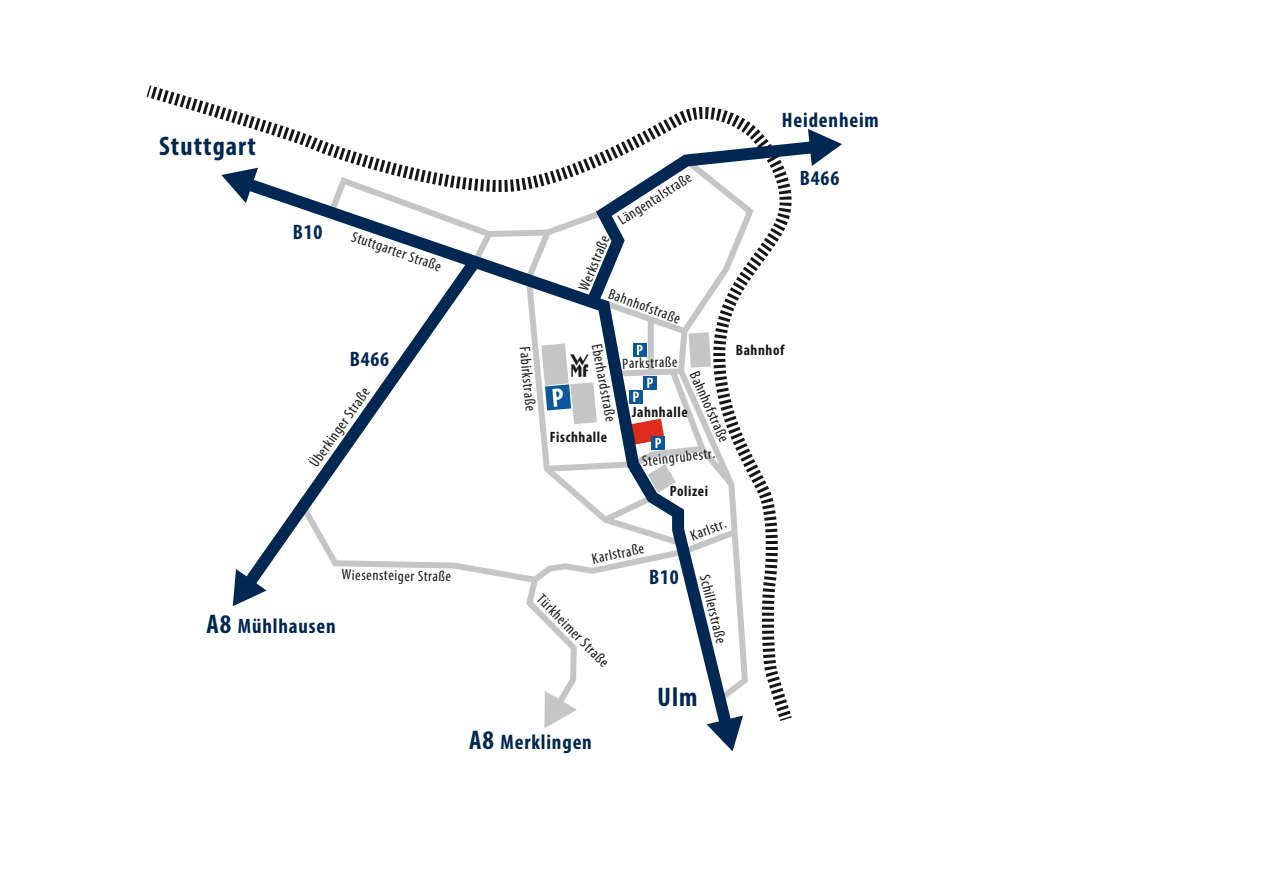
<style>
.page{position:relative;width:1263px;height:893px;background:#fff}
.page>*{position:absolute;margin:0;border:0;box-sizing:border-box;transform-origin:0 0}
.t1{font:700 condensed 27px "Myriad Pro";letter-spacing:.04em;color:#002853}
.t2{font:700 condensed 21px "Myriad Pro";letter-spacing:.04em;color:#002853}
.t3{font:condensed 15px "Myriad Pro";color:#151616}
.t4{font:700 condensed 15px "Myriad Pro";letter-spacing:.04em;color:#151616}
.s1{font-size:27px}
</style>
<div class="page">
<svg style="left:147px;top:85px;width:4px;height:12px"></svg>
<svg style="left:151px;top:87px;width:605px;height:520px"></svg>
<svg style="left:221px;top:168px;width:37px;height:35px"></svg>
<svg style="left:233px;top:569px;width:12px;height:37px"></svg>
<svg style="left:245px;top:178px;width:55px;height:429px"></svg>
<svg style="left:243px;top:258px;width:57px;height:330px"></svg>
<svg style="left:300px;top:129px;width:542px;height:622px"></svg>
<h1 class="t1" style="left:159px;top:130px;width:98px">Stuttgart</h1>
<h2 class="t2" style="left:293px;top:219px;width:31px">B10</h2>
<p class="t3" style="left:355px;top:228px;width:95px;rotate:19deg">Stuttgarter Straße</p>
<h2 class="t2" style="left:350px;top:346px;width:41px">B466</h2>
<p class="t3" style="left:305px;top:460px;width:95px;rotate:-55deg">Überkinger Straße</p>
<p class="t3" style="left:342px;top:565px;width:111px;rotate:1deg">Wiesensteiger Straße</p>
<h2 class="t2" style="left:206px;top:613px;width:131px"><span class="s1">A8</span> Mühlhausen</h2>
<h2 class="t2" style="left:782px;top:106px;width:99px">Heidenheim</h2>
<p class="t3" style="left:534px;top:346px;width:66px;rotate:85deg">Fabirkstraße</p>
<p class="t3" style="left:615px;top:214px;width:85px;rotate:-33deg">Längentalstraße</p>
<p class="t3" style="left:574px;top:287px;width:60px;rotate:-67deg">Werkstraße</p>
<p class="t3" style="left:612px;top:285px;width:77px;rotate:20deg">Bahnhofstraße</p>
<p class="t3" style="left:622px;top:355px;width:57px;rotate:-2deg">Parkstraße</p>
<p class="t3" style="left:605px;top:342px;width:80px;rotate:79deg">Eberhardstraße</p>
<p class="t3" style="left:702px;top:369px;width:77px;rotate:66deg">Bahnhofstraße</p>
<p class="t4" style="left:632px;top:403px;width:57px">Jahnhalle</p>
<p class="t4" style="left:550px;top:428px;width:59px">Fischhalle</p>
<p class="t3" style="left:641px;top:453px;width:75px;rotate:-7deg">Steingrubestr.</p>
<p class="t4" style="left:670px;top:481px;width:40px">Polizei</p>
<p class="t4" style="left:736px;top:341px;width:50px">Bahnhof</p>
<p class="t3" style="left:590px;top:550px;width:54px;rotate:-12deg">Karlstraße</p>
<p class="t3" style="left:546px;top:590px;width:97px;rotate:45deg">Türkheimer Straße</p>
<h2 class="t2" style="left:649px;top:564px;width:31px">B10</h2>
<p class="t3" style="left:688px;top:528px;width:39px;rotate:-21deg">Karlstr.</p>
<p class="t3" style="left:713px;top:572px;width:72px;rotate:76deg">Schillerstraße</p>
<h2 class="t2" style="left:469px;top:728px;width:124px"><span class="s1">A8</span> Merklingen</h2>
<h1 class="t1" style="left:657px;top:680px;width:42px">Ulm</h1>
<h2 class="t2" style="left:800px;top:165px;width:41px">B466</h2>
</div>
